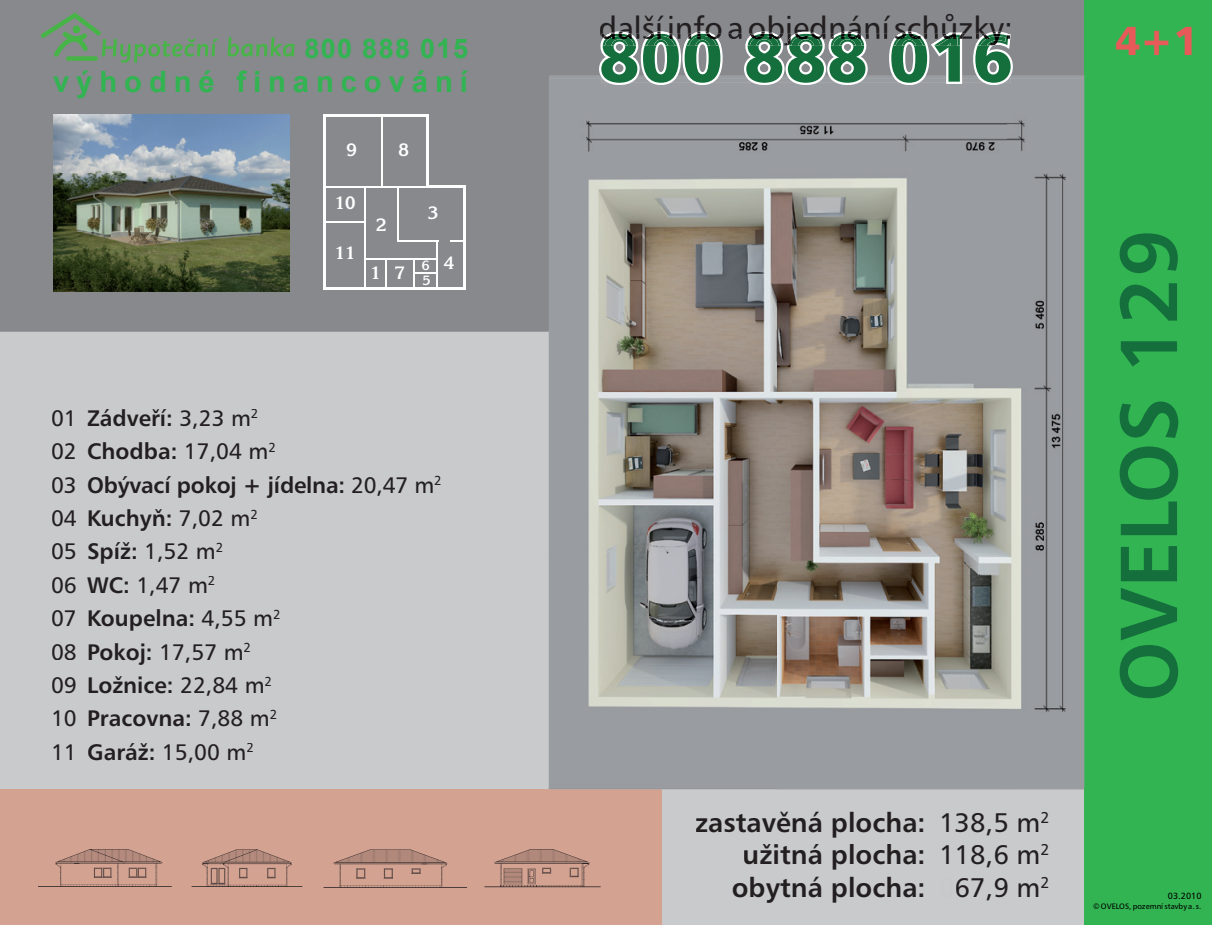
<style>
.page{position:relative;width:1212px;height:925px;background:#c9cacc}
.page>*{position:absolute;margin:0;border:0;box-sizing:border-box;transform-origin:0 0}
.t1{font:81px "Humanist 777 BTCE Bold B";color:#146f3c}
.t2{font:67.5px "Humanist 777 BTCE Black B";color:#146f3c}
.t3{font:40.5px "Humanist 777 BTCE Black B";color:#e75a59}
.t4{font:31.5px "Humanist 777 BTCE Roman B";color:#231f20}
.t5{font:700 29.25px "Arial";letter-spacing:.235em;color:#31b451}
.t6{font:27px/32.4px "Humanist 777 BTCE Bold B";color:#231f20;text-align:right}
.t7{font:700 27px "Arial";letter-spacing:.05em;color:#31b451}
.t8{font:22.5px/33.3px "Humanist 777 BTCE Roman B";color:#231f20}
.t9{font:22.5px "Humanist 777 BTCE Bold B";color:#231f20}
.t10{font:700 18px "Korinna IT Cby BT";color:#fff}
.t11{font:700 13.5px/14.6px "Korinna IT Cby BT";color:#fff}
.t12{font:9px "Humanist 777 BTCE Roman B";color:#000}
.t13{font:7.88px "Humanist 777 BTCE Roman B";color:#000}
.s1{font-family:"Humanist 777 BTCE Roman B"}
.s2{font-family:"Humanist 777 BTCE Bold B"}
.s3{font-family:"Humanist 777 BTCE Roman B";color:#c7c8ca}
</style>
<div class="page">
<div style="left:469px;top:0;width:615px;height:78px;background:#87898c"></div>
<div style="left:0;top:789px;width:661px;height:136px;background:#d3a291"></div>
<div style="left:1084px;top:0;width:128px;height:925px;background:#31b451"></div>
<img style="left:549px;top:75px;width:535px;height:714px">
<svg style="left:38px;top:849px;width:265px;height:38px"></svg>
<svg style="left:333px;top:849px;width:268px;height:38px"></svg>
<div style="left:0;top:0;width:549px;height:332px;background:#87898c"></div>
<svg style="left:599px;top:31px;width:414px;height:54px"></svg>
<img style="left:53px;top:115px;width:236px;height:177px">
<svg style="left:228px;top:37px;width:67px;height:20px"></svg>
<svg style="left:41px;top:12px;width:177px;height:51px;background:#7b9080"></svg>
<hr style="left:463px;top:185px;width:3px;height:104px;background:#fff">
<hr style="left:323px;top:115px;width:105px;height:2px;background:#fff">
<hr style="left:323px;top:287px;width:142px;height:2px;background:#fff">
<hr style="left:381px;top:116px;width:1px;height:71px;background:#fff">
<hr style="left:325px;top:186px;width:102px;height:1px;background:#fff">
<hr style="left:364px;top:187px;width:1px;height:100px;background:#fff">
<hr style="left:397px;top:240px;width:42px;height:1px;background:#fff">
<hr style="left:365px;top:258px;width:71px;height:1px;background:#fff">
<hr style="left:426px;top:115px;width:2px;height:72px;background:#fff">
<hr style="left:323px;top:115px;width:2px;height:174px;background:#fff">
<hr style="left:426px;top:185px;width:40px;height:2px;background:#fff">
<hr style="left:397px;top:186px;width:1px;height:55px;background:#fff">
<svg style="left:450px;top:240px;width:13px;height:1px"></svg>
<svg style="left:385px;top:259px;width:1px;height:28px"></svg>
<hr style="left:436px;top:241px;width:1px;height:46px;background:#fff">
<svg style="left:414px;top:259px;width:22px;height:28px"></svg>
<hr style="left:325px;top:221px;width:40px;height:1px;background:#fff">
<p class="t7" style="left:304px;top:31px;width:165px">800 888 015</p>
<h3 class="t5" style="left:53px;top:62px;width:416px">výhodné financování</h3>
<p class="t10" style="left:346px;top:139px;width:12px">9</p>
<p class="t10" style="left:335px;top:192px;width:22px">10</p>
<p class="t10" style="left:335px;top:242px;width:22px">11</p>
<p class="t10" style="left:398px;top:139px;width:12px">8</p>
<p class="t10" style="left:376px;top:214px;width:12px">2</p>
<p class="t10" style="left:428px;top:202px;width:12px">3</p>
<p class="t10" style="left:370px;top:261px;width:36px">1 7</p>
<p class="t11" style="left:422px;top:258px;width:10px">6<br>5</p>
<p class="t10" style="left:444px;top:251px;width:12px">4</p>
<p class="t9" style="left:51px;top:403px;width:209px"><span class="s1">01</span> Zádveří: <span class="s1">3,23 m</span><sup>2</sup></p>
<p class="t8" style="left:51px;top:434px;width:226px">02 <span class="s2">Chodba:</span> 17,04 m<sup>2</sup></p>
<p class="t9" style="left:51px;top:470px;width:392px"><span class="s1">03</span> Obývací pokoj + jídelna: <span class="s1">20,47 m</span><sup>2</sup></p>
<p class="t8" style="left:51px;top:501px;width:208px">04 <span class="s2">Kuchyň:</span> 7,02 m<sup>2<br></sup>05 <span class="s2">Spíž:</span> 1,52 m<sup>2<br></sup>06 <span class="s2">WC:</span> 1,47 m<sup>2</sup></p>
<p class="t9" style="left:51px;top:604px;width:231px"><span class="s1">07</span> Koupelna: <span class="s1">4,55 m</span><sup>2</sup></p>
<p class="t8" style="left:51px;top:634px;width:223px">08 <span class="s2">Pokoj:</span> 17,57 m<sup>2<br></sup>09 <span class="s2">Ložnice:</span> 22,84 m<sup>2</sup></p>
<p class="t9" style="left:51px;top:704px;width:228px"><span class="s1">10</span> Pracovna: <span class="s1">7,88 m</span><sup>2</sup></p>
<p class="t8" style="left:51px;top:734px;width:204px">11 <span class="s2">Garáž:</span> 15,00 m<sup>2</sup></p>
<h3 class="t4" style="left:598px;top:7px;width:416px">další info a objednání schůzky:</h3>
<h2 class="t2" style="left:598px;top:13px;width:416px">800 888 016</h2>
<h3 class="t3" style="left:1115px;top:14px;width:85px">4+1</h3>
<p class="t6" style="left:695px;top:805px;width:356px">zastavěná plocha: <span class="s1">138,5 m</span><sup>2 </sup>užitná plocha: <span class="s1">118,6 m</span><sup>2 </sup>obytná plocha: <span class="s3">0</span><span class="s1">67,9 m</span><sup>2</sup></p>
<h1 class="t1" style="left:1095px;top:702px;width:474px;rotate:-90deg">OVELOS 129</h1>
<p class="t12" style="left:1168px;top:890px;width:35px">03.2010</p>
<p class="t13" style="left:1093px;top:901px;width:110px">© OVELOS, pozemní stavby a. s.</p>
</div>
